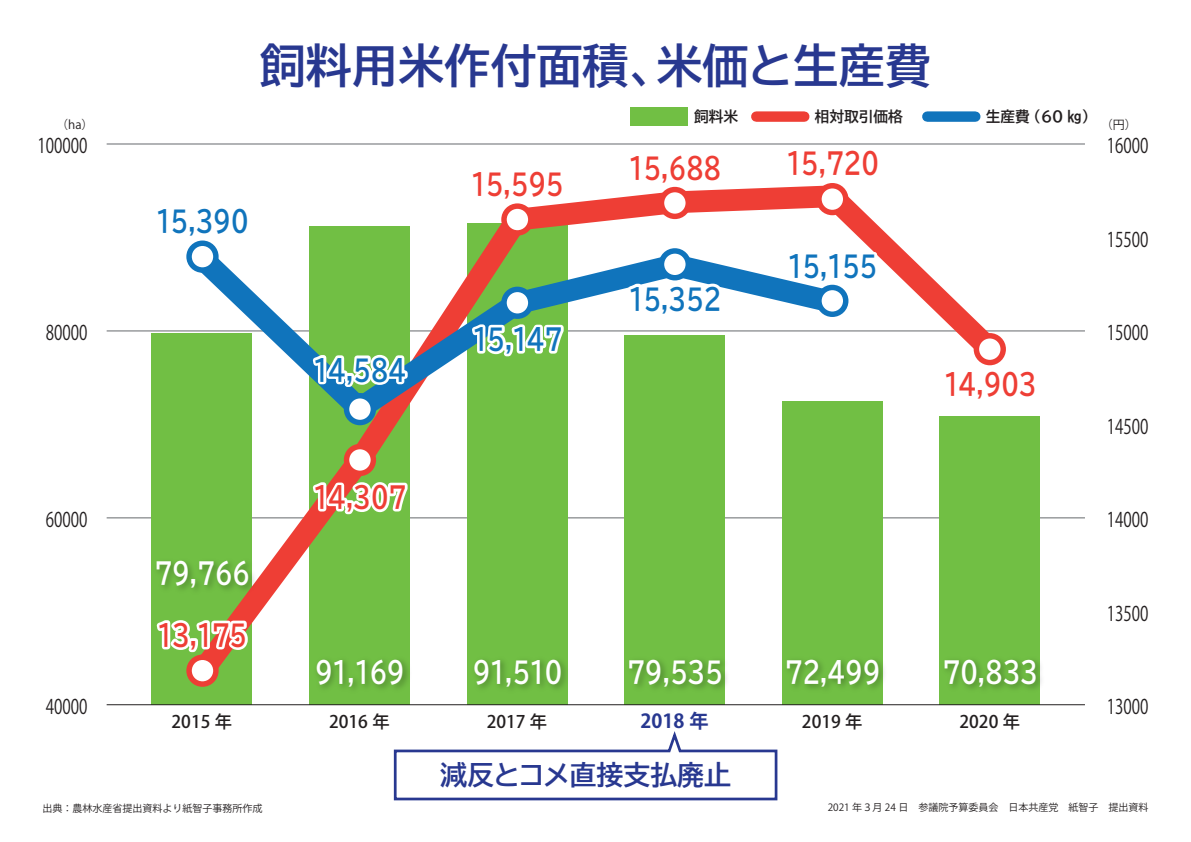
<style>
.page{position:relative;width:1191px;height:842px;background:#fff}
.page>*{position:absolute;margin:0;border:0;box-sizing:border-box;transform-origin:0 0}
.t1{font:46.1px "BIZ UDP Gothic Bold";color:#283890}
.t2{font:28.8px "BIZ UDP Gothic Bold";color:#ee3e35;scale:.8 1}
.t3{font:28.8px "BIZ UDP Gothic Bold";color:#fff;scale:.8 1}
.t4{font:28.8px "BIZ UDP Gothic Bold";color:#1074bc;scale:.8 1}
.t5{font:26.9px "BIZ UDP Gothic Bold";color:#283890}
.t6{font:20.2px "Koz Go Pr 6 N";color:#231f20;scale:.75 1}
.t7{font:700 19.2px "Koz Go Pr 6 N";color:#283890}
.t8{font:500 17.3px "Koz Go Pr 6 N";color:#231f20}
.t9{font:14.7px "BIZ UDP Gothic Bold";color:#231f20}
.t10{font:12px "Koz Go Pr 6 N";color:#231f20}
.t11{font:10px "Koz Go Pr 6 N";color:#231f20}
</style>
<div class="page">
<hr style="left:107px;top:517px;width:978px;height:1px;background:#939598">
<hr style="left:107px;top:330px;width:978px;height:2px;background:#939598">
<hr style="left:107px;top:143px;width:978px;height:2px;background:#939598">
<div style="left:152px;top:333px;width:100px;height:372px;background:#71bf44"></div>
<div style="left:309px;top:227px;width:101px;height:478px;background:#71bf44"></div>
<div style="left:467px;top:223px;width:100px;height:482px;background:#71bf44"></div>
<div style="left:624px;top:335px;width:101px;height:370px;background:#71bf44"></div>
<div style="left:782px;top:401px;width:100px;height:304px;background:#71bf44"></div>
<div style="left:939px;top:417px;width:101px;height:288px;background:#71bf44"></div>
<hr style="left:107px;top:704px;width:978px;height:1px;background:#231f20">
<svg style="left:187px;top:510px;width:144px;height:176px"></svg>
<svg style="left:333px;top:439px;width:54px;height:39px"></svg>
<svg style="left:884px;top:231px;width:136px;height:133px"></svg>
<svg style="left:171px;top:246px;width:138px;height:130px"></svg>
<svg style="left:189px;top:243px;width:27px;height:27px"></svg>
<div style="left:186px;top:240px;width:33px;height:33px;border:5px solid #1074bc;border-radius:50%"></div>
<svg style="left:189px;top:657px;width:27px;height:27px"></svg>
<div style="left:186px;top:654px;width:33px;height:33px;border:5px solid #ee3e35;border-radius:50%"></div>
<svg style="left:346px;top:447px;width:27px;height:26px"></svg>
<div style="left:344px;top:444px;width:32px;height:32px;border:5px solid #ee3e35;border-radius:50%"></div>
<svg style="left:976px;top:336px;width:27px;height:27px"></svg>
<div style="left:973px;top:333px;width:33px;height:32px;border:5px solid #ee3e35;border-radius:50%"></div>
<svg style="left:156px;top:616px;width:96px;height:39px"></svg>
<svg style="left:309px;top:478px;width:99px;height:39px"></svg>
<svg style="left:309px;top:143px;width:575px;height:296px"></svg>
<svg style="left:941px;top:249px;width:79px;height:37px"></svg>
<svg style="left:984px;top:364px;width:12px;height:2px"></svg>
<img style="left:151px;top:553px;width:110px;height:46px">
<img style="left:310px;top:652px;width:98px;height:37px">
<img style="left:475px;top:652px;width:93px;height:45px">
<img style="left:787px;top:652px;width:97px;height:45px">
<svg style="left:393px;top:731px;width:385px;height:70px"></svg>
<div style="left:631px;top:107px;width:57px;height:19px;background:#71bf44"></div>
<div style="left:756px;top:111px;width:48px;height:11px;background:#ee3e35"></div>
<div style="left:927px;top:111px;width:48px;height:11px;background:#1074bc"></div>
<h1 class="t1" style="left:260px;top:42px;width:673px">飼料用米作付面積、米価と生産費</h1>
<h3 class="t9" style="left:694px;top:109px;width:46px">飼料米</h3>
<h3 class="t9" style="left:815px;top:109px;width:90px">相対取引価格</h3>
<h3 class="t9" style="left:985px;top:109px;width:105px">生産費 (60 ㎏）</h3>
<p class="t10" style="left:56px;top:118px;width:39px">（ha）</p>
<p class="t10" style="left:1100px;top:118px;width:37px">（円）</p>
<h3 class="t6" style="left:38px;top:135px;width:68px">100000</h3>
<h2 class="t2" style="left:471px;top:170px;width:117px">15,595</h2>
<h2 class="t2" style="left:629px;top:154px;width:117px">15,688</h2>
<h2 class="t2" style="left:786px;top:148px;width:117px">15,720</h2>
<h3 class="t6" style="left:1106px;top:135px;width:57px">16000</h3>
<h2 class="t4" style="left:156px;top:207px;width:117px">15,390</h2>
<h3 class="t6" style="left:1106px;top:228px;width:57px">15500</h3>
<h2 class="t4" style="left:788px;top:252px;width:113px">15,155</h2>
<h2 class="t4" style="left:629px;top:284px;width:117px">15,352</h2>
<h3 class="t6" style="left:46px;top:322px;width:57px">80000</h3>
<h2 class="t4" style="left:473px;top:325px;width:113px">15,147</h2>
<h3 class="t6" style="left:1106px;top:322px;width:57px">15000</h3>
<h2 class="t4" style="left:314px;top:355px;width:117px">14,584</h2>
<h2 class="t2" style="left:944px;top:369px;width:117px">14,903</h2>
<h3 class="t6" style="left:1106px;top:415px;width:57px">14500</h3>
<h3 class="t6" style="left:46px;top:509px;width:57px">60000</h3>
<h2 class="t2" style="left:314px;top:483px;width:117px">14,307</h2>
<h3 class="t6" style="left:1106px;top:509px;width:57px">14000</h3>
<h2 class="t3" style="left:155px;top:559px;width:121px">79,766</h2>
<h2 class="t2" style="left:158px;top:621px;width:113px">13,175</h2>
<h3 class="t6" style="left:1106px;top:602px;width:57px">13500</h3>
<h2 class="t3" style="left:315px;top:657px;width:113px">91,169</h2>
<h2 class="t3" style="left:473px;top:657px;width:113px">91,510</h2>
<h2 class="t3" style="left:627px;top:657px;width:121px">79,535</h2>
<h2 class="t3" style="left:785px;top:657px;width:121px">72,499</h2>
<h2 class="t3" style="left:942px;top:657px;width:121px">70,833</h2>
<h3 class="t6" style="left:46px;top:696px;width:57px">40000</h3>
<h3 class="t8" style="left:171px;top:712px;width:62px">2015 年</h3>
<h3 class="t8" style="left:329px;top:712px;width:62px">2016 年</h3>
<h3 class="t8" style="left:487px;top:712px;width:62px">2017 年</h3>
<h3 class="t7" style="left:640px;top:710px;width:70px">2018 年</h3>
<h3 class="t8" style="left:802px;top:712px;width:62px">2019 年</h3>
<h3 class="t8" style="left:959px;top:712px;width:62px">2020 年</h3>
<h3 class="t6" style="left:1106px;top:696px;width:57px">13000</h3>
<h3 class="t5" style="left:440px;top:761px;width:292px">減反とコメ直接支払廃止</h3>
<p class="t11" style="left:43px;top:802px;width:221px">出典：農林水産省提出資料より紙智子事務所作成</p>
<p class="t11" style="left:827px;top:802px;width:322px">2021 年３月 24 日　参議院予算委員会　日本共産党　紙智子　提出資料</p>
</div>
